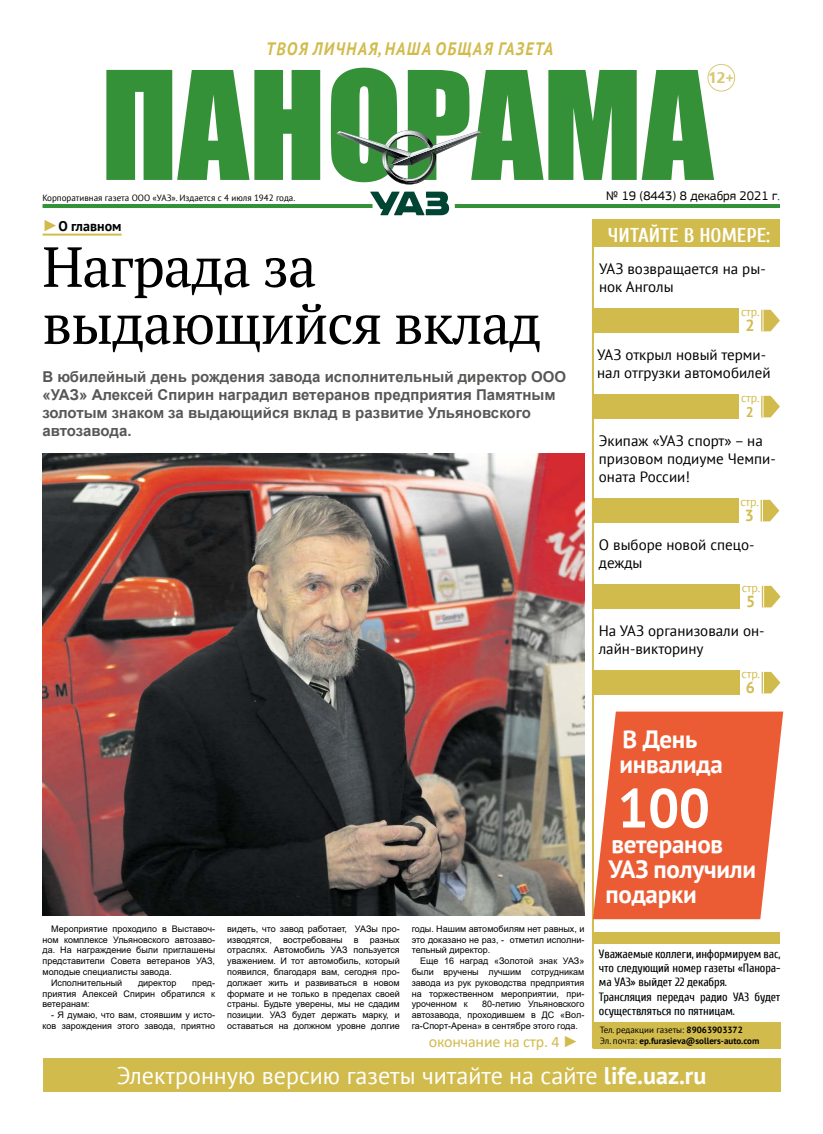
<style>
.page{position:relative;width:823px;height:1134px;background:#fff}
.page>*{position:absolute;margin:0;border:0;box-sizing:border-box;transform-origin:0 0}
.Заголовок_24{font:56.4px/57px "PT Serif";letter-spacing:-.02em;color:#000}
.Основа{font:700 55px "PT Sans";color:#fff}
.Основа-2{font:700 25px/25px "PT Sans";letter-spacing:-.01em;color:#fff}
.t1{font:24px "PT Sans";color:#fff}
.t2{font:700 20px "Cuprum";color:#fff}
.Основа-3{font:italic 700 18px "PT Sans";letter-spacing:.08em;color:#d2bb4d;scale:.9 1}
.Основа-4{font:16px "Calibri";letter-spacing:-.01em;color:#d2bb4d}
.t3{font:700 16px "PT Sans";color:#d2bb4d}
.t4{font:15px/18px "PT Sans";color:#000}
.Основа-5{font:700 15px/18px "Arial";color:#575756}
.t5{font:14.4px "Rostislav";color:#dbc875}
.t6{font:700 14px "PT Sans";color:#000}
.t7{font:700 14px "PT Sans";color:#d2bb4d}
.t8{font:13px "PF Square Sans Pro";color:#000}
.Основа-6{font:12px/14.4px "Cuprum";letter-spacing:-.01em;color:#000;text-align:justify}
.t9{font:12px "PT Sans";letter-spacing:-.02em;color:#d2bb4d}
.Основа-7{font:9px/10.8px "Arial";color:#000;text-align:justify}
.Поздравлние{font:9px "PT Sans";color:#000}
.Поздравлние-2{font:700 9px "PT Sans";color:#000}
.s1{font-family:"Arial";font-weight:400;font-size:16px;color:#d2bb4d}
.s2{font-family:"Arial"}
.s3{font-weight:700}
.s4{font-weight:400}
</style>
<div class="page">
<hr style="left:43px;top:204px;width:329px;height:4px;background:#359138">
<hr style="left:454px;top:204px;width:325px;height:4px;background:#359138">
<div style="left:43px;top:1058px;width:737px;height:33px;background:#d2bb4d"></div>
<hr style="left:43px;top:234px;width:78px;height:2px;background:#d2bb4d">
<div style="left:707px;top:64px;width:27px;height:27px;border:1px solid #dbc875;border-radius:50%"></div>
<svg style="left:106px;top:68px;width:607px;height:112px;fill:#359138"></svg>
<svg style="left:336px;top:130px;width:146px;height:55px"></svg>
<svg style="left:370px;top:192px;width:79px;height:23px"></svg>
<hr style="left:591px;top:219px;width:2px;height:829px;background:#d2bb4d">
<div style="left:592px;top:1022px;width:188px;height:26px;background:#d2bb4d"></div>
<div style="left:592px;top:932px;width:187px;height:12px;background:#d2bb4d"></div>
<div style="left:593px;top:219px;width:186px;height:28px;background:#d2bb4d"></div>
<div style="left:591px;top:499px;width:147px;height:24px;background:#d2bb4d"></div>
<svg style="left:760px;top:499px;width:18px;height:23px"></svg>
<div style="left:593px;top:585px;width:146px;height:24px;background:#d2bb4d"></div>
<svg style="left:761px;top:585px;width:19px;height:23px"></svg>
<div style="left:592px;top:671px;width:147px;height:24px;background:#d2bb4d"></div>
<svg style="left:761px;top:671px;width:19px;height:23px"></svg>
<div style="left:592px;top:309px;width:146px;height:24px;background:#d2bb4d"></div>
<svg style="left:761px;top:309px;width:18px;height:23px"></svg>
<div style="left:592px;top:395px;width:146px;height:24px;background:#d2bb4d"></div>
<svg style="left:761px;top:395px;width:18px;height:23px"></svg>
<svg style="left:593px;top:711px;width:189px;height:208px;background:#eb6c44"></svg>
<img style="left:42px;top:453px;width:542px;height:463px">
<p class="Основа-3" style="left:266px;top:37px;width:320px">ТВОЯ ЛИЧНАЯ, НАША ОБЩАЯ ГАЗЕТА</p>
<p class="t5" style="left:707px;top:67px;width:28px">12+</p>
<p class="Поздравлние" style="left:42px;top:192px;width:254px">Корпоративная газета ООО «УАЗ». Издается с 4 июля 1942 года.</p>
<p class="t8" style="left:606px;top:188px;width:175px">№ 19 (8443) 8 декабря 2021 г.</p>
<p class="t6" style="left:43px;top:217px;width:80px"><span class="s1">►</span>О главном</p>
<p class="Заголовок_24" style="left:42px;top:238px;width:500px">Награда за выдающийся вклад</p>
<p class="Основа-5" style="left:42px;top:368px;width:525px">В юбилейный день рождения завода исполнительный директор ООО «УАЗ» Алексей Спирин наградил ветеранов предприятия Памятным золотым знаком за выдающийся вклад в развитие Ульяновского автозавода.</p>
<p class="t2" style="left:607px;top:224px;width:164px">ЧИТАЙТЕ В НОМЕРЕ:</p>
<p class="t4" style="left:598px;top:259px;width:168px">УАЗ возвращается на ры&shy;нок Анголы</p>
<p class="t9" style="left:740px;top:304px;width:20px">стр.</p>
<p class="t3" style="left:745px;top:315px;width:11px">2</p>
<p class="t4" style="left:596px;top:345px;width:175px">УАЗ открыл новый терми&shy;нал отгрузки автомобилей</p>
<p class="t9" style="left:740px;top:390px;width:20px">стр.</p>
<p class="t7" style="left:745px;top:403px;width:9px">2</p>
<p class="t4" style="left:598px;top:431px;width:178px">Экипаж «УАЗ спорт» – на призовом подиуме Чемпи&shy;оната России!</p>
<p class="t9" style="left:740px;top:494px;width:20px">стр.</p>
<p class="t3" style="left:744px;top:505px;width:11px">3</p>
<p class="t4" style="left:598px;top:535px;width:157px">О выборе новой спецо&shy;дежды</p>
<p class="t9" style="left:741px;top:580px;width:20px">стр.</p>
<p class="t3" style="left:745px;top:591px;width:11px">5</p>
<p class="t4" style="left:598px;top:621px;width:167px">На УАЗ организовали он&shy;лайн-викторину</p>
<p class="t9" style="left:741px;top:666px;width:20px">стр.</p>
<p class="t3" style="left:745px;top:677px;width:11px">6</p>
<p class="Основа-7" style="left:43px;top:923px;width:174px;text-indent:9px">Мероприятие проходило в Выставоч&shy;ном комплексе Ульяновского автозаво&shy;да. На награждение были приглашены представители Совета ветеранов УАЗ, молодые специалисты завода.</p>
<p class="Основа-7" style="left:51px;top:977px;width:73px">Исполнительный</p>
<p class="Основа-7" style="left:138px;top:977px;width:40px">директор</p>
<p class="Основа-7" style="left:43px;top:977px;width:174px;text-indent:149px">пред&shy;приятия Алексей Спирин обратился к ветеранам:</p>
<p class="Основа-7" style="left:43px;top:1009px;width:174px;text-align:right">- Я думаю, что вам, стоявшим у исто&shy;ков зарождения этого завода, приятно</p>
<p class="Основа-7" style="left:227px;top:923px;width:174px">видеть, что завод работает, УАЗы про&shy;изводятся, востребованы в разных отраслях. Автомобиль УАЗ пользуется уважением. И тот автомобиль, который появился, благодаря вам, сегодня про&shy;должает жить и развиваться в новом формате и не только в пределах своей страны. Будьте уверены, мы не сдадим позиции. УАЗ будет держать марку, и оставаться на должном уровне долгие</p>
<p class="Основа-7" style="left:411px;top:923px;width:174px">годы. Нашим автомобилям нет равных, и это доказано не раз, - отметил исполни&shy;тельный директор.</p>
<p class="Основа-7" style="left:411px;top:955px;width:174px;text-indent:9px">Еще 16 наград «Золотой знак УАЗ» были вручены лучшим сотрудникам завода из рук руководства предприятия на торжественном мероприятии, при&shy;уроченном к</p>
<p class="Основа-7" style="left:411px;top:999px;width:174px;text-indent:70px">80-летию Ульяновского автозавода, проходившем в ДС «Вол&shy;га-Спорт-Арена» в сентябре этого года.</p>
<p class="Основа-4" style="left:428px;top:1030px;width:151px">окончание на стр. 4 <span class="s2">►</span></p>
<p class="Основа-2" style="left:619px;top:726px;width:105px">В День инвалида</p>
<p class="Основа" style="left:617px;top:772px;width:94px">100</p>
<p class="Основа-2" style="left:605px;top:831px;width:152px">ветеранов<br>УАЗ получили подарки</p>
<p class="Основа-6" style="left:598px;top:946px;width:183px">Уважаемые коллеги, информируем вас, что следующий номер газеты «Панора&shy;ма УАЗ» выйдет 22 декабря.</p>
<p class="Основа-6" style="left:598px;top:990px;width:183px">Трансляция передач радио УАЗ будет осуществляться по пятницам.</p>
<p class="Поздравлние" style="left:599px;top:1024px;width:144px">Тел. редакции газеты: <span class="s3">89063903372</span></p>
<p class="Поздравлние-2" style="left:599px;top:1035px;width:161px"><span class="s4">Эл. почта:</span> ep.furasieva@sollers-auto.com</p>
<p class="t1" style="left:117px;top:1060px;width:590px">Электронную версию газеты читайте на сайте <span class="s3">life.uaz.ru</span></p>
</div>
